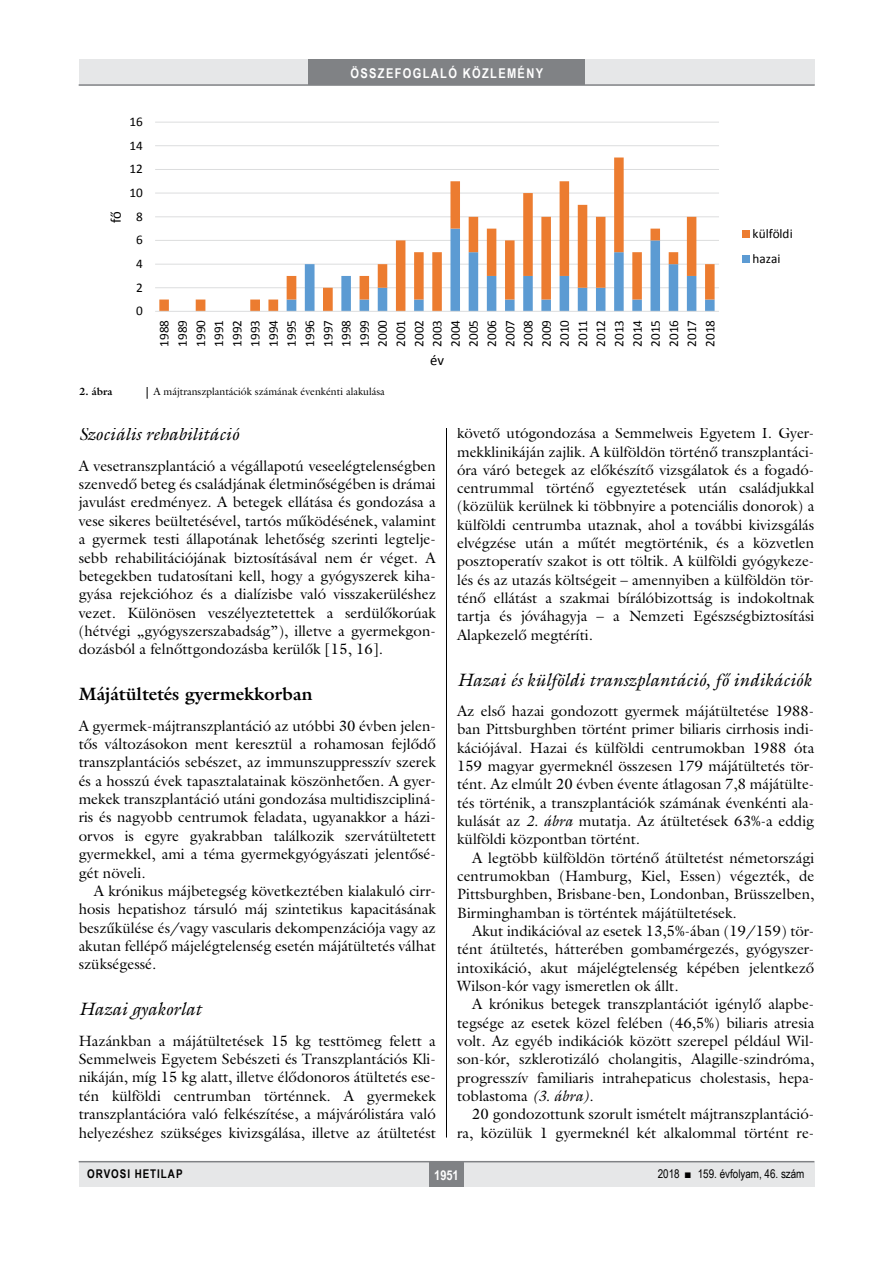
<style>
.page{position:relative;width:893px;height:1263px;background:#fff}
.page>*{position:absolute;margin:0;border:0;box-sizing:border-box;transform-origin:0 0}
.alcimkurziv{font:italic 18px "Galliard Reg";color:#000}
.alcimbold{font:700 18px "Galliard Reg";color:#000}
.Body_tompa{font:15px/18.3px "Galliard Reg";color:#000;text-align:justify}
.Body_Text{font:15px/18.3px "Galliard Reg";color:#000;text-align:justify}
.t1{font:14.7px "Calibri";color:#000}
.t2{font:700 13.5px "Arial Narrow";letter-spacing:.1em;color:#fff}
.t3{font:13.35px "Calibri";color:#000}
.t4{font:13.2px/18.1px "Calibri";color:#000;text-align:justify}
.t5{font:12px "Arial Narrow";color:#000}
.t6{font:700 12px "Arial Narrow";letter-spacing:.08em;color:#000}
.kepalairas2{font:10.5px "Galliard Reg";color:#000}
.kepalairas1{font:700 10.5px "Galliard Reg";color:#000}
.s1{font-style:italic}
</style>
<div class="page">
<div style="left:79px;top:1161px;width:735px;height:25px;background:#e6e7e8"></div>
<div style="left:429px;top:1161px;width:34px;height:25px;background:#808285"></div>
<hr style="left:79px;top:1161px;width:735px;height:1px;background:#808285">
<div style="left:79px;top:60px;width:735px;height:25px;background:#e6e7e8"></div>
<div style="left:308px;top:60px;width:277px;height:25px;background:#808285"></div>
<hr style="left:79px;top:84px;width:736px;height:2px;background:#808285">
<hr style="left:446px;top:111px;width:1px;height:1026px;background:#000">
<svg style="left:147px;top:387px;width:1px;height:12px"></svg>
<div style="left:79px;top:111px;width:736px;height:276px;background:#fff"></div>
<hr style="left:155px;top:287px;width:564px;height:1px;background:#dcddde">
<hr style="left:155px;top:264px;width:564px;height:1px;background:#dcddde">
<hr style="left:155px;top:240px;width:564px;height:1px;background:#dcddde">
<hr style="left:155px;top:216px;width:564px;height:1px;background:#dcddde">
<hr style="left:155px;top:193px;width:564px;height:1px;background:#dcddde">
<hr style="left:155px;top:169px;width:564px;height:1px;background:#dcddde">
<hr style="left:155px;top:145px;width:564px;height:1px;background:#dcddde">
<hr style="left:155px;top:122px;width:564px;height:1px;background:#dcddde">
<svg style="left:159px;top:157px;width:556px;height:154px"></svg>
<hr style="left:155px;top:311px;width:564px;height:1px;background:#dcddde">
<div style="left:742px;top:231px;width:7px;height:7px;background:#ec7c30"></div>
<div style="left:742px;top:255px;width:7px;height:8px;background:#5c9bd3"></div>
<p class="t1" style="left:107px;top:223px;width:14px;rotate:-90deg">fő</p>
<p class="t4" style="left:129px;top:112px;width:15px">16</p>
<p class="t4" style="left:129px;top:136px;width:15px">14</p>
<p class="t4" style="left:129px;top:160px;width:15px">12</p>
<p class="t4" style="left:129px;top:183px;width:15px">10</p>
<p class="t4" style="left:136px;top:207px;width:8px">8</p>
<p class="t4" style="left:136px;top:231px;width:8px">6</p>
<p class="t4" style="left:136px;top:254px;width:8px">4</p>
<p class="t4" style="left:136px;top:278px;width:8px">2</p>
<p class="t4" style="left:136px;top:302px;width:8px">0</p>
<p class="t2" style="left:350px;top:63px;width:194px">ÖSSZEFOGLALÓ KÖZLEMÉNY</p>
<p class="t4" style="left:155px;top:347px;width:28px;rotate:-90deg">1988<br>1989<br>1990<br>1991<br>1992<br>1993<br>1994<br>1995<br>1996<br>1997<br>1998<br>1999<br>2000<br>2001</p>
<p class="t3" style="left:410px;top:347px;width:28px;rotate:-90deg">2002</p>
<p class="t4" style="left:428px;top:347px;width:28px;rotate:-90deg">2003<br>2004<br>2005<br>2006<br>2007<br>2008<br>2009<br>2010<br>2011<br>2012<br>2013<br>2014<br>2015<br>2016<br>2017<br>2018</p>
<p class="t1" style="left:430px;top:351px;width:15px">év</p>
<p class="kepalairas1" style="left:79px;top:385px;width:35px">2. ábra</p>
<p class="kepalairas2" style="left:153px;top:385px;width:233px">A májtranszplantációk számának évenkénti alakulása</p>
<p class="t4" style="left:753px;top:221px;width:42px;line-height:24.8px">külföldi hazai</p>
<p class="alcimkurziv" style="left:79px;top:423px;width:162px">Szociális rehabilitáció</p>
<p class="Body_tompa" style="left:79px;top:456px;width:359px">A vesetranszplantáció a végállapotú veseelégtelenségben szenvedő beteg és családjának életminőségében is drámai javulást eredményez. A betegek ellátása és gondozása a vese sikeres beültetésével, tartós működésének, valamint a gyermek testi állapotának lehetőség szerinti legtelje&shy;sebb rehabilitációjának biztosításával nem ér véget. A betegekben tudatosítani kell, hogy a gyógyszerek kiha&shy;gyása rejekcióhoz és a dialízisbe való visszakerüléshez vezet. Különösen veszélyeztetettek a serdülőkorúak (hétvégi „gyógyszerszabadság”), illetve a gyermekgon&shy;dozásból a felnőttgondozásba kerülők [15, 16].</p>
<p class="alcimbold" style="left:79px;top:682px;width:235px">Májátültetés gyermekkorban</p>
<p class="Body_tompa" style="left:79px;top:716px;width:359px;text-align:left">A gyermek-májtranszplantáció az utóbbi 30 évben jelen&shy;tős változásokon ment keresztül a rohamosan fejlődő transzplantációs sebészet, az immunszuppresszív szerek és a hosszú évek tapasztalatainak köszönhetően. A gyer&shy;mekek transzplantáció utáni gondozása multidiszcipliná&shy;ris és nagyobb centrumok feladata, ugyanakkor a házi&shy;orvos is egyre gyakrabban találkozik szervátültetett gyermekkel, ami a téma gyermekgyógyászati jelentősé&shy;gét növeli.</p>
<p class="Body_Text" style="left:79px;top:881px;width:359px;text-indent:15px">A krónikus májbetegség következtében kialakuló cirr&shy;hosis hepatishoz társuló máj szintetikus kapacitásának beszűkülése és/vagy vascularis dekompenzációja vagy az akutan fellépő májelégtelenség esetén májátültetés válhat szükségessé.</p>
<p class="alcimkurziv" style="left:79px;top:998px;width:124px">Hazai gyakorlat</p>
<p class="Body_tompa" style="left:79px;top:1031px;width:359px">Hazánkban a májátültetések 15 kg testtömeg felett a Semmelweis Egyetem Sebészeti és Transzplantációs Kli&shy;nikáján, míg 15 kg alatt, illetve élődonoros átültetés ese&shy;tén külföldi centrumban történnek. A gyermekek transzplantációra való felkészítése, a májvárólistára való helyezéshez szükséges kivizsgálása, illetve az átültetést</p>
<p class="Body_tompa" style="left:457px;top:424px;width:359px">követő utógondozása a Semmelweis Egyetem I. Gyer&shy;mekklinikáján zajlik. A külföldön történő transzplantáci&shy;óra váró betegek az előkészítő vizsgálatok és a fogadó&shy;centrummal történő egyeztetések után családjukkal (közülük kerülnek ki többnyire a potenciális donorok) a külföldi centrumba utaznak, ahol a további kivizsgálás elvégzése után a műtét megtörténik, és a közvetlen posztoperatív szakot is ott töltik. A külföldi gyógykeze&shy;lés és az utazás költségeit – amennyiben a külföldön tör&shy;ténő ellátást a szakmai bírálóbizottság is indokoltnak tartja és jóváhagyja – a Nemzeti Egészségbiztosítási Alapkezelő megtéríti.</p>
<p class="alcimkurziv" style="left:457px;top:668px;width:356px">Hazai és külföldi transzplantáció, fő indikációk</p>
<p class="Body_tompa" style="left:457px;top:701px;width:359px">Az első hazai gondozott gyermek májátültetése 1988- ban Pittsburghben történt primer biliaris cirrhosis indi&shy;kációjával. Hazai és külföldi centrumokban 1988 óta 159 magyar gyermeknél összesen 179 májátültetés tör&shy;tént. Az elmúlt 20 évben évente átlagosan 7,8 májátülte&shy;tés történik, a transzplantációk számának évenkénti ala&shy;kulását az <span class="s1">2. ábra</span> mutatja. Az átültetések 63%-a eddig külföldi központban történt.</p>
<p class="Body_Text" style="left:457px;top:848px;width:359px;text-indent:15px">A legtöbb külföldön történő átültetést németországi centrumokban (Hamburg, Kiel, Essen) végezték, de Pittsburghben, Brisbane-ben, Londonban, Brüsszelben, Birminghamban is történtek májátültetések.</p>
<p class="Body_Text" style="left:457px;top:921px;width:359px;text-indent:15px">Akut indikációval az esetek 13,5%-ában (19/159) tör&shy;tént átültetés, hátterében gombamérgezés, gyógyszer&shy;intoxikáció, akut májelégtelenség képében jelentkező Wilson-kór vagy ismeretlen ok állt.</p>
<p class="Body_Text" style="left:457px;top:995px;width:359px;text-indent:15px">A krónikus betegek transzplantációt igénylő alapbe&shy;tegsége az esetek közel felében (46,5%) biliaris atresia volt. Az egyéb indikációk között szerepel például Wil&shy;son-kór, szklerotizáló cholangitis, Alagille-szindróma, progresszív familiaris intrahepaticus cholestasis, hepa&shy;toblastoma <span class="s1">(3. ábra)</span>.</p>
<p class="Body_Text" style="left:457px;top:1105px;width:359px;text-align:right">20 gondozottunk szorult ismételt májtranszplantáció&shy;ra, közülük 1 gyermeknél két alkalommal történt re-</p>
<p class="t6" style="left:87px;top:1165px;width:97px">ORVOSI HETILAP</p>
<p class="t2" style="left:434px;top:1165px;width:26px">1951</p>
<p class="t5" style="left:658px;top:1165px;width:148px">2018 ■ 159. évfolyam, 46. szám</p>
</div>
